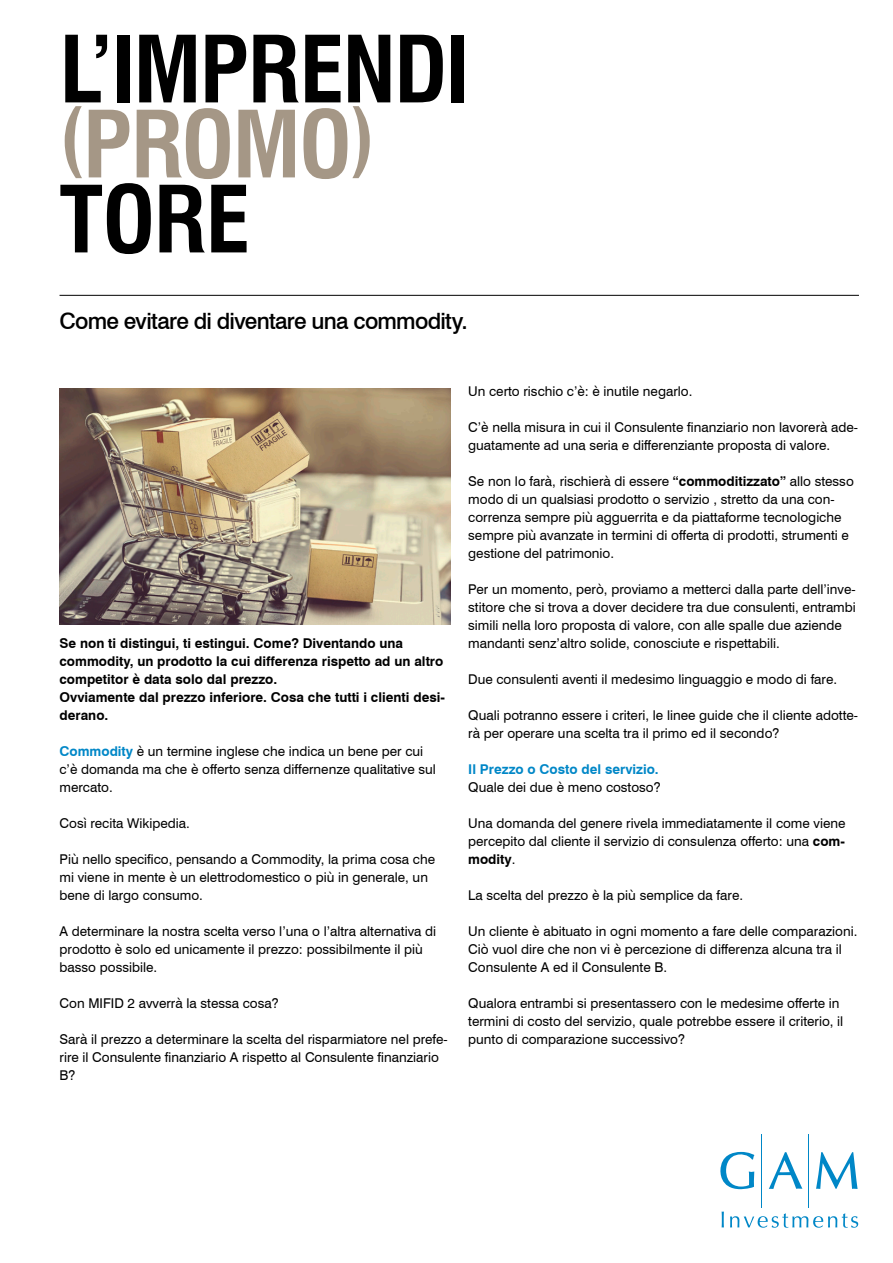
<style>
.page{position:relative;width:893px;height:1263px;background:#fff}
.page>*{position:absolute;margin:0;border:0;box-sizing:border-box;transform-origin:0 0}
._94pt___32mm{font:700 condensed 90px/75px "Swiss 721 BT";letter-spacing:-.02em;color:#000}
._15pt___6mm___8mm_pa{font:500 22.5px "Swiss 721 BT";letter-spacing:-.03em;color:#000}
.t1{font:13.5px/18px "Swiss 721 BT";color:#000}
.t2{font:700 13.5px/18px "Swiss 721 BT";color:#000}
.t3{font:700 13.5px "Swiss 721 BT";color:#0087c7}
.s1{font-size:75px;color:#a59786}
.s2{color:#a59786}
.s3{font-weight:700;color:#0087c7}
.s4{font-weight:700}
</style>
<div class="page">
<hr style="left:60px;top:295px;width:799px;height:1px;background:#000">
<hr style="left:761px;top:1134px;width:1px;height:73px;background:#0087c7">
<hr style="left:808px;top:1134px;width:1px;height:73px;background:#0087c7">
<svg style="left:720px;top:1152px;width:34px;height:37px"></svg>
<svg style="left:769px;top:1152px;width:33px;height:37px"></svg>
<svg style="left:816px;top:1152px;width:42px;height:37px"></svg>
<svg style="left:722px;top:1211px;width:2px;height:16px"></svg>
<svg style="left:730px;top:1213px;width:128px;height:15px"></svg>
<img style="left:60px;top:389px;width:390px;height:236px">
<p class="_94pt___32mm" style="left:60px;top:32px;width:412px">L’IMPRENDI <span class="s1">(</span><span class="s2">PROMO</span><span class="s1">)<br></span>TORE</p>
<p class="_15pt___6mm___8mm_pa" style="left:60px;top:307px;width:410px">Come evitare di diventare una commodity.</p>
<p class="t2" style="left:60px;top:634px;width:385px">Se non ti distingui, ti estingui. Come? Diventando una commodity, un prodotto la cui differenza rispetto ad un altro competitor è data solo dal prezzo.</p>
<p class="t2" style="left:60px;top:688px;width:387px">Ovviamente dal prezzo inferiore. Cosa che tutti i clienti desi&shy;derano.</p>
<p class="t1" style="left:60px;top:742px;width:378px"><span class="s3">Commodity</span> è un termine inglese che indica un bene per cui c’è domanda ma che è offerto senza differnenze qualitative sul mercato.</p>
<p class="t1" style="left:60px;top:814px;width:132px">Così recita Wikipedia.</p>
<p class="t1" style="left:60px;top:850px;width:377px">Più nello specifico, pensando a Commodity, la prima cosa che mi viene in mente è un elettrodomestico o più in generale, un bene di largo consumo.</p>
<p class="t1" style="left:60px;top:922px;width:378px">A determinare la nostra scelta verso l’una o l’altra alternativa di prodotto è solo ed unicamente il prezzo: possibilmente il più basso possibile.</p>
<p class="t1" style="left:60px;top:994px;width:221px">Con MIFID 2 avverrà la stessa cosa?</p>
<p class="t1" style="left:60px;top:1030px;width:390px">Sarà il prezzo a determinare la scelta del risparmiatore nel prefe&shy;rire il Consulente finanziario A rispetto al Consulente finanziario<br>B?</p>
<p class="t1" style="left:468px;top:382px;width:226px">Un certo rischio c’è: è inutile negarlo.</p>
<p class="t1" style="left:468px;top:418px;width:391px">C’è nella misura in cui il Consulente finanziario non lavorerà ade&shy;guatamente ad una seria e differenziante proposta di valore.</p>
<p class="t1" style="left:468px;top:472px;width:387px">Se non lo farà, rischierà di essere <span class="s4">“commoditizzato”</span> allo stesso modo di un qualsiasi prodotto o servizio , stretto da una con&shy;correnza sempre più agguerrita e da piattaforme tecnologiche sempre più avanzate in termini di offerta di prodotti, strumenti e gestione del patrimonio.</p>
<p class="t1" style="left:468px;top:580px;width:389px">Per un momento, però, proviamo a metterci dalla parte dell’inve&shy;stitore che si trova a dover decidere tra due consulenti, entrambi simili nella loro proposta di valore, con alle spalle due aziende mandanti senz’altro solide, conosciute e rispettabili.</p>
<p class="t1" style="left:468px;top:670px;width:370px">Due consulenti aventi il medesimo linguaggio e modo di fare.</p>
<p class="t1" style="left:468px;top:706px;width:391px">Quali potranno essere i criteri, le linee guide che il cliente adotte&shy;rà per operare una scelta tra il primo ed il secondo?</p>
<p class="t3" style="left:468px;top:761px;width:192px">Il Prezzo o Costo del servizio.</p>
<p class="t1" style="left:468px;top:778px;width:194px">Quale dei due è meno costoso?</p>
<p class="t1" style="left:468px;top:814px;width:379px;text-align:justify">Una domanda del genere rivela immediatamente il come viene percepito dal cliente il servizio di consulenza offerto: una <span class="s4">com&shy;modity</span>.</p>
<p class="t1" style="left:468px;top:886px;width:276px">La scelta del prezzo è la più semplice da fare.</p>
<p class="t1" style="left:468px;top:922px;width:391px">Un cliente è abituato in ogni momento a fare delle comparazioni.</p>
<p class="t1" style="left:468px;top:940px;width:375px">Ciò vuol dire che non vi è percezione di differenza alcuna tra il<br>Consulente A ed il Consulente B.</p>
<p class="t1" style="left:468px;top:994px;width:377px">Qualora entrambi si presentassero con le medesime offerte in termini di costo del servizio, quale potrebbe essere il criterio, il punto di comparazione successivo?</p>
</div>
